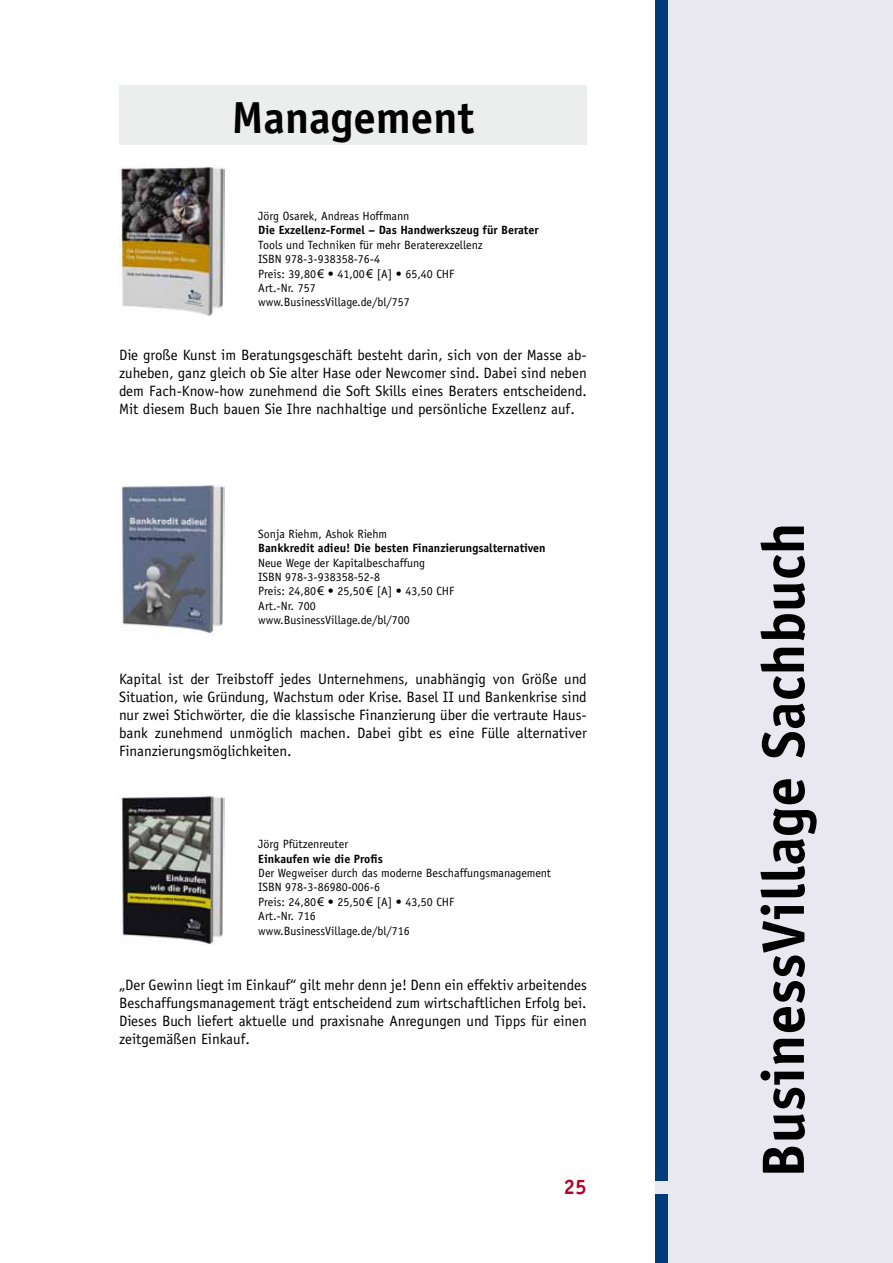
<style>
.page{position:relative;width:893px;height:1263px;background:#fff}
.page>*{position:absolute;margin:0;border:0;box-sizing:border-box;transform-origin:0 0}
.t1{font:700 60px "Officina Sans";color:#000}
.t2{font:700 45px "Officina Sans";color:#000}
.t3{font:700 21px "Officina Sans";color:#b50329}
.t4{font:15px/18px "Officina Sans";color:#000;text-align:justify}
.t5{font:12px/14.4px "Officina Sans";color:#000}
.t6{font:700 12px "Officina Sans";color:#000}
.s1{font-family:"Arial"}
</style>
<div class="page">
<div style="left:655px;top:0;width:238px;height:1263px;background:#e9e8f0"></div>
<div style="left:655px;top:0;width:13px;height:1180px;background:#003b7a"></div>
<div style="left:655px;top:1194px;width:13px;height:69px;background:#003b7a"></div>
<img style="left:119px;top:166px;width:106px;height:150px">
<img style="left:119px;top:484px;width:106px;height:151px">
<img style="left:119px;top:795px;width:106px;height:150px">
<div style="left:119px;top:85px;width:468px;height:60px;background:#eceded"></div>
<h2 class="t2" style="left:232px;top:89px;width:244px">Management</h2>
<p class="t5" style="left:258px;top:209px;width:153px">Jörg Osarek, Andreas Hoffmann</p>
<p class="t6" style="left:258px;top:223px;width:282px">Die Exzellenz-Formel – Das Handwerkszeug für Berater</p>
<p class="t5" style="left:258px;top:237px;width:226px">Tools und Techniken für mehr Beraterexzellenz<br>ISBN 978-3-938358-76-4<br>Preis: 39,80<span class="s1">€</span> • 41,00<span class="s1">€</span> [A] • 65,40 CHF<br>Art.-Nr. 757<br>www.BusinessVillage.de/bl/757</p>
<p class="t4" style="left:119px;top:346px;width:469px">Die große Kunst im Beratungsgeschäft besteht darin, sich von der Masse ab&shy;zuheben, ganz gleich ob Sie alter Hase oder Newcomer sind. Dabei sind neben dem Fach-Know-how zunehmend die Soft Skills eines Beraters entscheidend.<br>Mit diesem Buch bauen Sie Ihre nachhaltige und persönliche Exzellenz auf.</p>
<p class="t5" style="left:258px;top:526px;width:130px">Sonja Riehm, Ashok Riehm</p>
<p class="t6" style="left:258px;top:541px;width:289px">Bankkredit adieu! Die besten Finanzierungsalternativen</p>
<p class="t5" style="left:258px;top:555px;width:198px">Neue Wege der Kapitalbeschaffung<br>ISBN 978-3-938358-52-8<br>Preis: 24,80<span class="s1">€</span> • 25,50<span class="s1">€</span> [A] • 43,50 CHF<br>Art.-Nr. 700 www.BusinessVillage.de/bl/700</p>
<p class="t4" style="left:119px;top:670px;width:469px">Kapital ist der Treibstoff jedes Unternehmens, unabhängig von Größe und Situation, wie Gründung, Wachstum oder Krise. Basel II und Bankenkrise sind nur zwei Stichwörter, die die klassische Finanzierung über die vertraute Haus&shy;bank zunehmend unmöglich machen. Dabei gibt es eine Fülle alternativer Finanzierungsmöglichkeiten.</p>
<p class="t5" style="left:258px;top:837px;width:91px">Jörg Pfützenreuter</p>
<p class="t6" style="left:258px;top:851px;width:126px">Einkaufen wie die Profis</p>
<p class="t5" style="left:258px;top:866px;width:294px">Der Wegweiser durch das moderne Beschaffungsmanagement ISBN 978-3-86980-006-6<br>Preis: 24,80<span class="s1">€</span> • 25,50<span class="s1">€</span> [A] • 43,50 CHF<br>Art.-Nr. 716<br>www.BusinessVillage.de/bl/716</p>
<p class="t4" style="left:119px;top:976px;width:469px">„Der Gewinn liegt im Einkauf“ gilt mehr denn je! Denn ein effektiv arbeitendes Beschaffungsmanagement trägt entscheidend zum wirtschaftlichen Erfolg bei.<br>Dieses Buch liefert aktuelle und praxisnahe Anregungen und Tipps für einen zeitgemäßen Einkauf.</p>
<h3 class="t3" style="left:563px;top:1174px;width:25px">25</h3>
<h1 class="t1" style="left:746px;top:1178px;width:657px;rotate:-90deg">BusinessVillage Sachbuch</h1>
</div>
